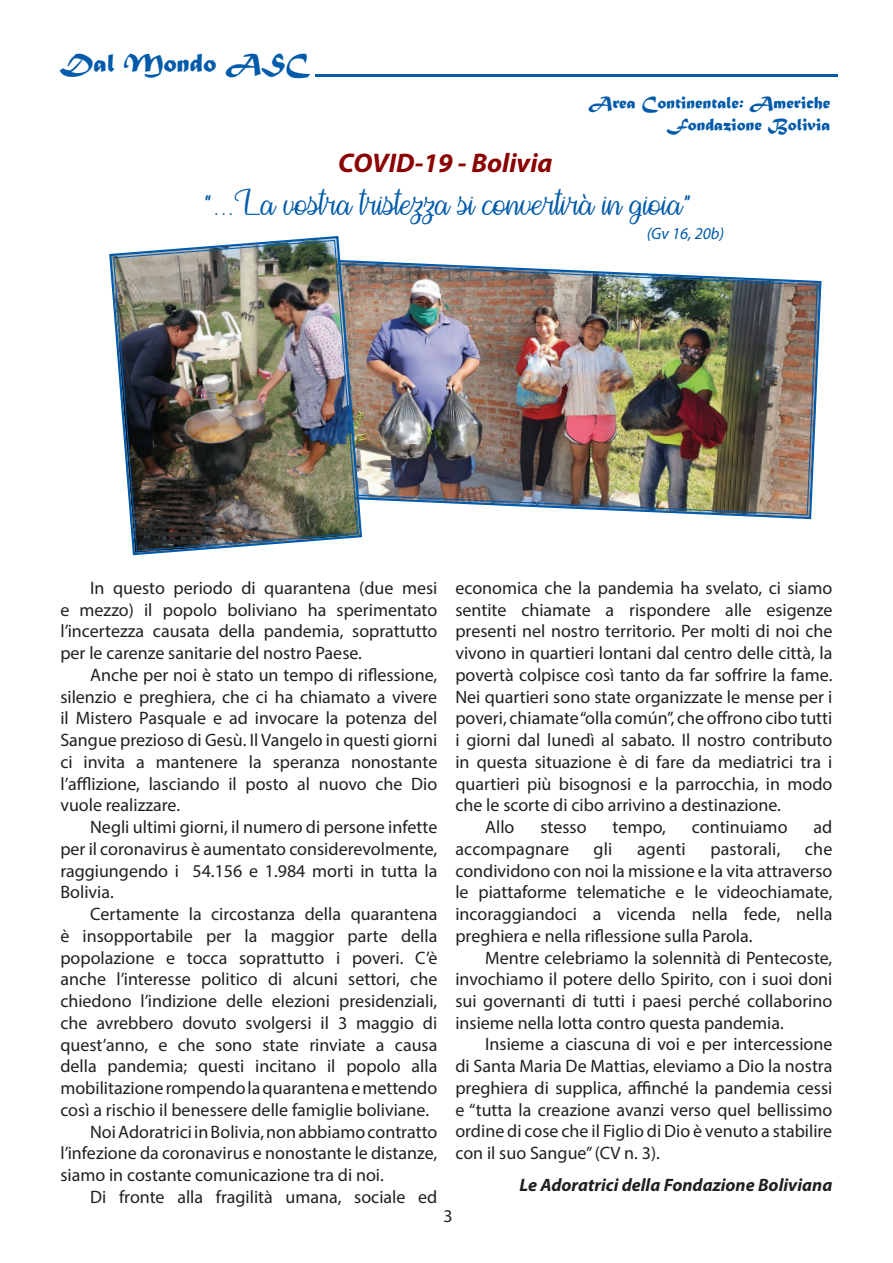
<style>
.page{position:relative;width:893px;height:1263px;background:#fff}
.page>*{position:absolute;margin:0;border:0;box-sizing:border-box;transform-origin:0 0}
.t1{font:37.5px "Bringingonthe Heartbreak";color:#015aaa}
.t2{font:italic 700 27px "Myriad Pro";color:#8b0202}
.t3{font:27px "Matura MT Script Capitals";color:#015aaa}
.t4{font:18px/21.8px "Myriad Pro";color:#231f20;text-align:justify}
.t5{font:18px/21.6px "Matura MT Script Capitals";color:#015aaa;text-align:right}
.t6{font:italic 700 18px "Myriad Pro";color:#231f20}
.t7{font:italic 16.5px "Myriad Pro";color:#015aaa}
</style>
<div class="page">
<hr style="left:315px;top:74px;width:523px;height:3px;background:#015aaa">
<img style="left:363px;top:263px;width:455px;height:253px">
<svg style="left:109px;top:236px;width:254px;height:320px"></svg>
<img style="left:113px;top:240px;width:245px;height:312px">
<h2 class="t3" style="left:59px;top:46px;width:251px">Dal Mondo ASC</h2>
<h2 class="t2" style="left:338px;top:146px;width:216px">COVID-19 - Bolivia</h2>
<p class="t5" style="left:588px;top:93px;width:243px">Area Continentale: Americhe<br>Fondazione Bolivia</p>
<h1 class="t1" style="left:203px;top:181px;width:491px">“...La vostra tristezza si convertirà in gioia”</h1>
<p class="t7" style="left:647px;top:223px;width:79px">(Gv 16, 20b)</p>
<p class="t4" style="left:60px;top:577px;width:378px;text-indent:30px">In questo periodo di quarantena (due mesi e mezzo) il popolo boliviano ha sperimentato l’incertezza causata della pandemia, soprattutto per le carenze sanitarie del nostro Paese.</p>
<p class="t4" style="left:60px;top:664px;width:378px;text-indent:30px">Anche per noi è stato un tempo di riflessione, silenzio e preghiera, che ci ha chiamato a vivere il Mistero Pasquale e ad invocare la potenza del Sangue prezioso di Gesù. Il Vangelo in questi giorni ci invita a mantenere la speranza nonostante l’afflizione, lasciando il posto al nuovo che Dio vuole realizzare.</p>
<p class="t4" style="left:60px;top:816px;width:378px;text-indent:30px">Negli ultimi giorni, il numero di persone infette per il coronavirus è aumentato considerevolmente, raggiungendo i 54.156 e 1.984 morti in tutta la Bolivia.</p>
<p class="t4" style="left:90px;top:903px;width:349px">Certamente la circostanza della quarantena</p>
<p class="t4" style="left:60px;top:925px;width:378px">è insopportabile per la maggior parte della</p>
<p class="t4" style="left:60px;top:946px;width:378px">popolazione e tocca soprattutto i poveri. C’è</p>
<p class="t4" style="left:60px;top:968px;width:378px">anche l’interesse politico di alcuni settori, che</p>
<p class="t4" style="left:60px;top:990px;width:378px">chiedono l’indizione delle elezioni presidenziali,</p>
<p class="t4" style="left:60px;top:1012px;width:378px">che avrebbero dovuto svolgersi il 3 maggio di</p>
<p class="t4" style="left:60px;top:1033px;width:379px">quest’anno, e che sono state rinviate a causa</p>
<p class="t4" style="left:60px;top:1055px;width:378px">della pandemia; questi incitano il popolo alla</p>
<p class="t4" style="left:60px;top:1077px;width:378px">mobilitazione rompendo la quarantena e mettendo</p>
<p class="t4" style="left:60px;top:1099px;width:370px">così a rischio il benessere delle famiglie boliviane.</p>
<p class="t4" style="left:90px;top:1120px;width:349px">Noi Adoratrici in Bolivia, non abbiamo contratto</p>
<p class="t4" style="left:60px;top:1142px;width:378px">l’infezione da coronavirus e nonostante le distanze,</p>
<p class="t4" style="left:60px;top:1164px;width:325px">siamo in costante comunicazione tra di noi.</p>
<p class="t4" style="left:90px;top:1186px;width:349px">Di fronte alla fragilità umana, sociale ed</p>
<p class="t4" style="left:455px;top:577px;width:379px">economica che la pandemia ha svelato, ci siamo</p>
<p class="t4" style="left:455px;top:598px;width:378px">sentite chiamate a rispondere alle esigenze</p>
<p class="t4" style="left:455px;top:620px;width:379px">presenti nel nostro territorio. Per molti di noi che</p>
<p class="t4" style="left:455px;top:642px;width:379px">vivono in quartieri lontani dal centro delle città, la</p>
<p class="t4" style="left:455px;top:664px;width:378px">povertà colpisce così tanto da far soffrire la fame.</p>
<p class="t4" style="left:455px;top:685px;width:378px">Nei quartieri sono state organizzate le mense per i</p>
<p class="t4" style="left:455px;top:707px;width:378px">poveri, chiamate “olla común”, che offrono cibo tutti</p>
<p class="t4" style="left:455px;top:729px;width:378px">i giorni dal lunedì al sabato. Il nostro contributo</p>
<p class="t4" style="left:455px;top:750px;width:378px">in questa situazione è di fare da mediatrici tra i</p>
<p class="t4" style="left:455px;top:772px;width:378px">quartieri più bisognosi e la parrocchia, in modo</p>
<p class="t4" style="left:455px;top:794px;width:327px">che le scorte di cibo arrivino a destinazione.</p>
<p class="t4" style="left:485px;top:816px;width:31px">Allo</p>
<p class="t4" style="left:540px;top:816px;width:48px">stesso</p>
<p class="t4" style="left:613px;top:816px;width:55px">tempo,</p>
<p class="t4" style="left:692px;top:816px;width:97px">continuiamo</p>
<p class="t4" style="left:813px;top:816px;width:20px">ad</p>
<p class="t4" style="left:455px;top:837px;width:115px">accompagnare</p>
<p class="t4" style="left:594px;top:837px;width:20px">gli</p>
<p class="t4" style="left:637px;top:837px;width:50px">agenti</p>
<p class="t4" style="left:710px;top:837px;width:72px">pastorali,</p>
<p class="t4" style="left:455px;top:837px;width:378px;text-indent:350px">che condividono con noi la missione e la vita attraverso le piattaforme telematiche e le videochiamate, incoraggiandoci a vicenda nella fede, nella preghiera e nella riflessione sulla Parola.</p>
<p class="t4" style="left:455px;top:946px;width:379px;text-indent:30px">Mentre celebriamo la solennità di Pentecoste, invochiamo il potere dello Spirito, con i suoi doni sui governanti di tutti i paesi perché collaborino insieme nella lotta contro questa pandemia.</p>
<p class="t4" style="left:455px;top:1033px;width:379px;text-indent:30px">Insieme a ciascuna di voi e per intercessione di Santa Maria De Mattias, eleviamo a Dio la nostra preghiera di supplica, affinché la pandemia cessi e “tutta la creazione avanzi verso quel bellissimo ordine di cose che il Figlio di Dio è venuto a stabilire con il suo Sangue” (CV n. 3).</p>
<p class="t6" style="left:520px;top:1173px;width:314px">Le Adoratrici della Fondazione Boliviana</p>
<p class="t4" style="left:443px;top:1205px;width:11px">3</p>
</div>
